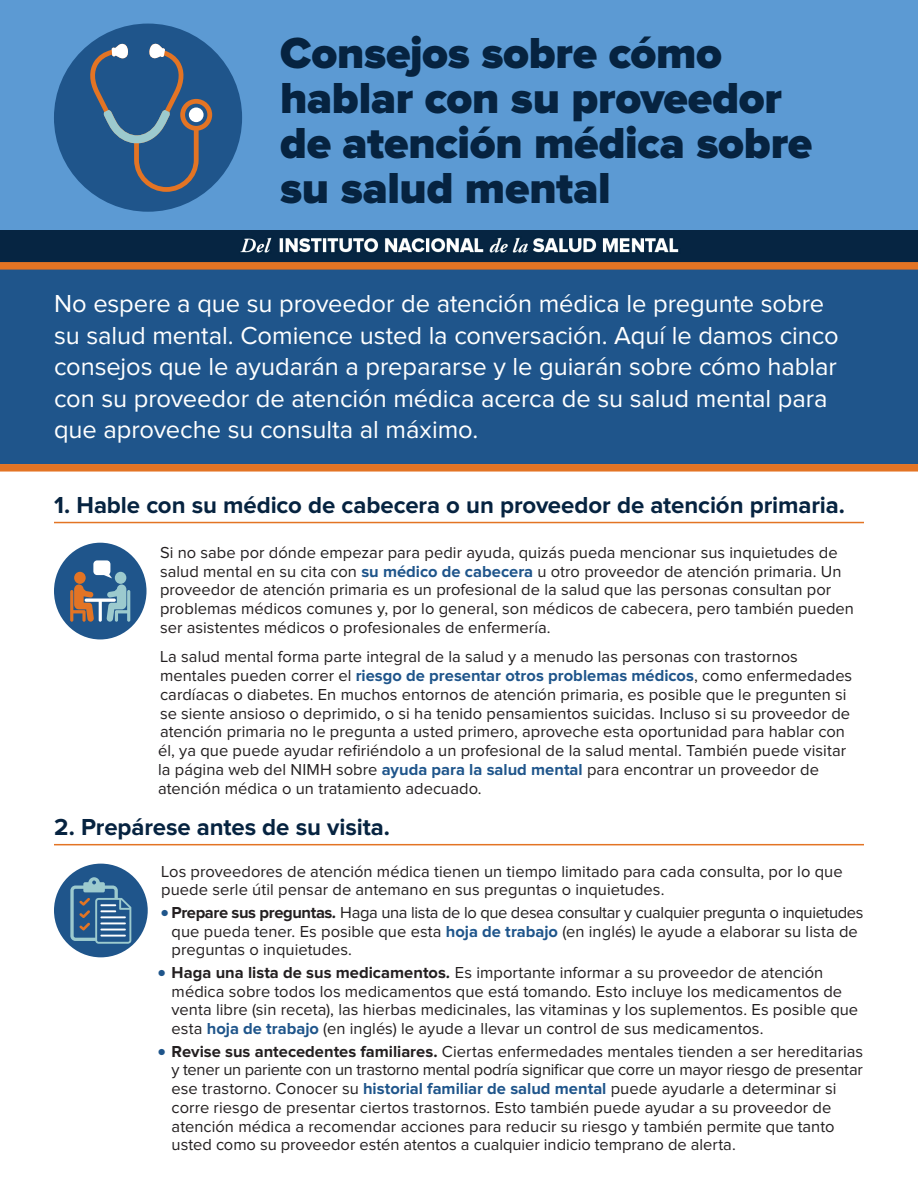
<style>
.page{position:relative;width:918px;height:1188px;background:#fff}
.page>*{position:absolute;margin:0;border:0;box-sizing:border-box;transform-origin:0 0}
.t1{font:900 45px/45px "Proxima Nova";letter-spacing:-.005em;color:#062340}
.t2{font:25.5px/31.5px "Proxima Nova";letter-spacing:-.005em;color:#fff}
.t3{font:700 24px "Proxima Nova";letter-spacing:-.005em;color:#062340}
.t4{font:16.5px/18.8px "Proxima Nova";color:#231f20}
.s1{font-weight:700;color:#1f558b}
.s2{font-size:10.5px;color:#1f558b}
.s3{font-weight:700}
.s4{font-weight:700;font-style:italic}
</style>
<div class="page">
<div style="left:0;top:0;width:918px;height:247px;background:#5c9ad3"></div>
<div style="left:0;top:266px;width:918px;height:198px;background:#1f558b"></div>
<img style="left:0;top:231px;width:918px;height:31px">
<div style="left:0;top:262px;width:918px;height:8px;background:#e37424"></div>
<div style="left:0;top:464px;width:918px;height:8px;background:#e37424"></div>
<hr style="left:54px;top:522px;width:810px;height:1px;background:#e37424">
<div style="left:54px;top:543px;width:93px;height:96px;background:#1f558b;border-radius:50%"></div>
<div style="left:74px;top:572px;width:12px;height:12px;background:#e37424;border-radius:50%"></div>
<div style="left:115px;top:572px;width:11px;height:12px;background:#9ccace;border-radius:50%"></div>
<svg style="left:70px;top:584px;width:60px;height:38px"></svg>
<svg style="left:93px;top:560px;width:19px;height:18px"></svg>
<div style="left:54px;top:864px;width:94px;height:93px;background:#1f558b;border-radius:50%"></div>
<svg style="left:70px;top:877px;width:61px;height:67px"></svg>
<hr style="left:54px;top:844px;width:810px;height:1px;background:#e37424">
<div style="left:54px;top:24px;width:188px;height:188px;background:#1f558b;border-radius:50%"></div>
<svg style="left:89px;top:43px;width:123px;height:149px"></svg>
<h1 class="t1" style="left:280px;top:32px;width:534px">Consejos sobre cómo hablar con su proveedor de atención médica sobre su salud mental</h1>
<p class="t2" style="left:54px;top:289px;width:786px">No espere a que su proveedor de atención médica le pregunte sobre su salud mental. Comience usted la conversación. Aquí le damos cinco consejos que le ayudarán a prepararse y le guiarán sobre cómo hablar con su proveedor de atención médica acerca de su salud mental para que aproveche su consulta al máximo.</p>
<h2 class="t3" style="left:54px;top:494px;width:792px">1. Hable con su médico de cabecera o un proveedor de atención primaria.</h2>
<p class="t4" style="left:160px;top:544px;width:696px">Si no sabe por dónde empezar para pedir ayuda, quizás pueda mencionar sus inquietudes de salud mental en su cita con <span class="s1">su médico de cabecera</span> u otro proveedor de atención primaria. Un proveedor de atención primaria es un profesional de la salud que las personas consultan por problemas médicos comunes y, por lo general, son médicos de cabecera, pero también pueden ser asistentes médicos o profesionales de enfermería.</p>
<p class="t4" style="left:158px;top:648px;width:696px">La salud mental forma parte integral de la salud y a menudo las personas con trastornos mentales pueden correr el <span class="s1">riesgo de presentar otros problemas médicos</span>, como enfermedades cardíacas o diabetes. En muchos entornos de atención primaria, es posible que le pregunten si se siente ansioso o deprimido, o si ha tenido pensamientos suicidas. Incluso si su proveedor de atención primaria no le pregunta a usted primero, aproveche esta oportunidad para hablar con él, ya que puede ayudar refiriéndolo a un profesional de la salud mental. También puede visitar la página web del NIMH sobre <span class="s1">ayuda para la salud mental</span> para encontrar un proveedor de atención médica o un tratamiento adecuado.</p>
<h2 class="t3" style="left:54px;top:816px;width:338px">2. Prepárese antes de su visita.</h2>
<p class="t4" style="left:161px;top:863px;width:683px">Los proveedores de atención médica tienen un tiempo limitado para cada consulta, por lo que puede serle útil pensar de antemano en sus preguntas o inquietudes.</p>
<p class="t4" style="left:172px;top:904px;width:693px;text-indent:-10px"><span class="s2">●</span> <span class="s3">Prepare sus preguntas</span><span class="s4">.</span> Haga una lista de lo que desea consultar y cualquier pregunta o inquietudes que pueda tener. Es posible que esta <span class="s1">hoja de trabajo</span> (en inglés) le ayude a elaborar su lista de preguntas o inquietudes.</p>
<p class="t4" style="left:172px;top:964px;width:688px;text-indent:-14px"><span class="s2">●</span> <span class="s3">Haga una lista de sus medicamentos</span><span class="s4">.</span> Es importante informar a su proveedor de atención médica sobre todos los medicamentos que está tomando. Esto incluye los medicamentos de venta libre (sin receta), las hierbas medicinales, las vitaminas y los suplementos. Es posible que esta <span class="s1">hoja de trabajo</span> (en inglés) le ayude a llevar un control de sus medicamentos.</p>
<p class="t4" style="left:172px;top:1043px;width:693px;text-indent:-14px"><span class="s2">●</span> <span class="s3">Revise sus antecedentes familiares.</span> Ciertas enfermedades mentales tienden a ser hereditarias y tener un pariente con un trastorno mental podría significar que corre un mayor riesgo de presentar ese trastorno. Conocer su <span class="s1">historial familiar de salud mental</span> puede ayudarle a determinar si corre riesgo de presentar ciertos trastornos. Esto también puede ayudar a su proveedor de atención médica a recomendar acciones para reducir su riesgo y también permite que tanto usted como su proveedor estén atentos a cualquier indicio temprano de alerta.</p>
</div>
